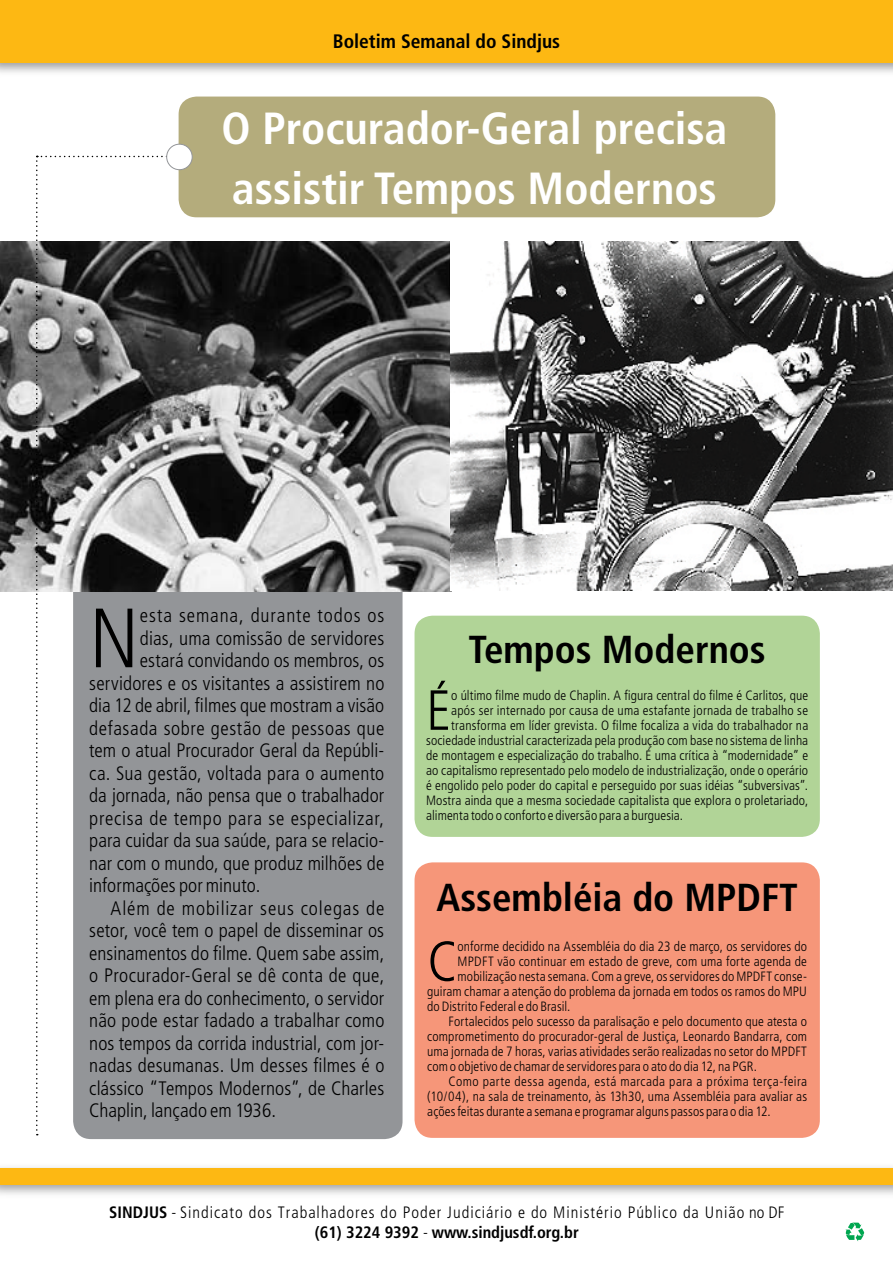
<style>
.page{position:relative;width:893px;height:1263px;background:#fff}
.page>*{position:absolute;margin:0;border:0;box-sizing:border-box;transform-origin:0 0}
.t1{font:300 condensed 84px "Frutiger";color:#000}
.t2{font:300 condensed 56.55px "Frutiger";color:#000}
.t3{font:700 condensed 45px/60px "Frutiger";color:#fff}
.t4{font:700 condensed 39px "Frutiger";color:#000}
.t5{font:300 condensed 19.5px "Frutiger";letter-spacing:.005em;color:#000}
.t6{font:300 condensed 19.5px "Frutiger";letter-spacing:.045em;color:#000}
.t7{font:300 condensed 19.5px "Frutiger";letter-spacing:.035em;color:#000}
.t8{font:300 condensed 19.5px "Frutiger";letter-spacing:.03em;color:#000}
.t9{font:700 condensed 19.5px "Frutiger";color:#000}
.t10{font:300 condensed 16.5px/19.8px "Frutiger";letter-spacing:.06em;color:#000;text-align:center}
.t11{font:300 condensed 13.5px "Frutiger";letter-spacing:.01em;color:#000}
.t12{font:300 condensed 13.5px "Frutiger";letter-spacing:.035em;color:#000}
.s1{font-weight:700}
</style>
<div class="page">
<div style="left:179px;top:97px;width:596px;height:120px;background:#b4ac7c;border-radius:18px"></div>
<div style="left:415px;top:862px;width:405px;height:276px;background:#f69679;border-radius:18px"></div>
<div style="left:415px;top:616px;width:405px;height:221px;background:#b1d497;border-radius:18px"></div>
<div style="left:73px;top:541px;width:330px;height:598px;background:#939598;border-radius:18px"></div>
<div style="left:0;top:0;width:893px;height:79px;background:#000;opacity:.39"></div>
<div style="left:0;top:0;width:893px;height:63px;background:#fdb813"></div>
<div style="left:0;top:1163px;width:893px;height:36px;background:#000;opacity:.39"></div>
<div style="left:0;top:1168px;width:893px;height:16px;background:#fdb813"></div>
<svg style="left:845px;top:1222px;width:19px;height:19px"></svg>
<img style="left:0;top:242px;width:451px;height:350px">
<img style="left:450px;top:242px;width:443px;height:348px">
<svg style="left:36px;top:156px;width:141px;height:979px"></svg>
<div style="left:167px;top:144px;width:25px;height:26px;background:#fff;border-radius:50%"></div>
<div style="left:166px;top:144px;width:27px;height:26px;border:1px solid #939598;border-radius:50%"></div>
<h3 class="t9" style="left:333px;top:30px;width:229px">Boletim Semanal do Sindjus</h3>
<h3 class="t3" style="left:222px;top:98px;width:507px">O Procurador-Geral precisa assistir Tempos Modernos</h3>
<h1 class="t1" style="left:89px;top:590px;width:51px">N</h1>
<h3 class="t6" style="left:140px;top:604px;width:246px">esta semana, durante todos os</h3>
<h3 class="t5" style="left:140px;top:627px;width:246px">dias, uma comissão de servidores</h3>
<h3 class="t5" style="left:140px;top:649px;width:246px">estará convidando os membros, os</h3>
<h3 class="t5" style="left:89px;top:672px;width:297px">servidores e os visitantes a assistirem no</h3>
<h3 class="t5" style="left:89px;top:694px;width:297px">dia 12 de abril, filmes que mostram a visão</h3>
<h3 class="t8" style="left:89px;top:717px;width:297px">defasada sobre gestão de pessoas que</h3>
<h3 class="t5" style="left:89px;top:739px;width:297px">tem o atual Procurador Geral da Repúbli-</h3>
<h3 class="t5" style="left:89px;top:762px;width:297px">ca. Sua gestão, voltada para o aumento</h3>
<h3 class="t5" style="left:89px;top:784px;width:297px">da jornada, não pensa que o trabalhador</h3>
<h3 class="t7" style="left:89px;top:807px;width:297px">precisa de tempo para se especializar,</h3>
<h3 class="t5" style="left:89px;top:829px;width:297px">para cuidar da sua saúde, para se relacio-</h3>
<h3 class="t5" style="left:89px;top:852px;width:297px">nar com o mundo, que produz milhões de</h3>
<h3 class="t5" style="left:89px;top:874px;width:173px">informações por minuto.</h3>
<h3 class="t6" style="left:111px;top:897px;width:275px">Além de mobilizar seus colegas de</h3>
<h3 class="t5" style="left:89px;top:919px;width:296px">setor, você tem o papel de disseminar os</h3>
<h3 class="t5" style="left:89px;top:942px;width:297px">ensinamentos do filme. Quem sabe assim,</h3>
<h3 class="t5" style="left:89px;top:964px;width:297px">o Procurador-Geral se dê conta de que,</h3>
<h3 class="t5" style="left:89px;top:987px;width:297px">em plena era do conhecimento, o servidor</h3>
<h3 class="t5" style="left:89px;top:1009px;width:297px">não pode estar fadado a trabalhar como</h3>
<h3 class="t5" style="left:89px;top:1032px;width:297px">nos tempos da corrida industrial, com jor-</h3>
<h3 class="t5" style="left:89px;top:1054px;width:297px">nadas desumanas. Um desses filmes é o</h3>
<h3 class="t5" style="left:89px;top:1077px;width:297px">clássico “Tempos Modernos”, de Charles</h3>
<h3 class="t5" style="left:89px;top:1099px;width:188px">Chaplin, lançado em 1936.</h3>
<h3 class="t4" style="left:469px;top:626px;width:299px">Tempos Modernos</h3>
<h2 class="t2" style="left:426px;top:678px;width:27px">É</h2>
<p class="t11" style="left:451px;top:687px;width:358px">o último filme mudo de Chaplin. A figura central do filme é Carlitos, que</p>
<p class="t11" style="left:451px;top:702px;width:358px">após ser internado por causa de uma estafante jornada de trabalho se</p>
<p class="t11" style="left:451px;top:717px;width:359px">transforma em líder grevista. O filme focaliza a vida do trabalhador na</p>
<p class="t11" style="left:426px;top:732px;width:384px">sociedade industrial caracterizada pela produção com base no sistema de linha</p>
<p class="t11" style="left:426px;top:747px;width:384px">de montagem e especialização do trabalho. É uma crítica à “modernidade” e</p>
<p class="t11" style="left:426px;top:762px;width:384px">ao capitalismo representado pelo modelo de industrialização, onde o operário</p>
<p class="t11" style="left:426px;top:777px;width:383px">é engolido pelo poder do capital e perseguido por suas idéias “subversivas”.</p>
<p class="t11" style="left:426px;top:792px;width:384px">Mostra ainda que a mesma sociedade capitalista que explora o proletariado,</p>
<p class="t11" style="left:426px;top:807px;width:258px">alimenta todo o conforto e diversão para a burguesia.</p>
<h3 class="t4" style="left:437px;top:875px;width:363px">Assembléia do MPDFT</h3>
<h2 class="t2" style="left:427px;top:929px;width:32px">C</h2>
<p class="t11" style="left:458px;top:939px;width:351px">onforme decidido na Assembléia do dia 23 de março, os servidores do</p>
<p class="t11" style="left:458px;top:954px;width:351px">MPDFT vão continuar em estado de greve, com uma forte agenda de</p>
<p class="t11" style="left:458px;top:969px;width:351px">mobilização nesta semana. Com a greve, os servidores do MPDFT conse-</p>
<p class="t11" style="left:427px;top:984px;width:381px">guiram chamar a atenção do problema da jornada em todos os ramos do MPU</p>
<p class="t11" style="left:427px;top:999px;width:145px">do Distrito Federal e do Brasil.</p>
<p class="t11" style="left:448px;top:1014px;width:360px">Fortalecidos pelo sucesso da paralisação e pelo documento que atesta o</p>
<p class="t11" style="left:427px;top:1029px;width:381px">comprometimento do procurador-geral de Justiça, Leonardo Bandarra, com</p>
<p class="t11" style="left:427px;top:1044px;width:381px">uma jornada de 7 horas, varias atividades serão realizadas no setor do MPDFT</p>
<p class="t11" style="left:427px;top:1059px;width:331px">com o objetivo de chamar de servidores para o ato do dia 12, na PGR.</p>
<p class="t12" style="left:448px;top:1074px;width:360px">Como parte dessa agenda, está marcada para a próxima terça-feira</p>
<p class="t11" style="left:427px;top:1089px;width:381px">(10/04), na sala de treinamento, às 13h30, uma Assembléia para avaliar as</p>
<p class="t11" style="left:427px;top:1104px;width:345px">ações feitas durante a semana e programar alguns passos para o dia 12.</p>
<p class="t10" style="left:109px;top:1203px;width:677px"><span class="s1">SINDJUS</span> - Sindicato dos Trabalhadores do Poder Judiciário e do Ministério Público da União no DF <span class="s1">(61) 3224 9392</span> - <span class="s1">www.sindjusdf.org.br</span></p>
</div>
